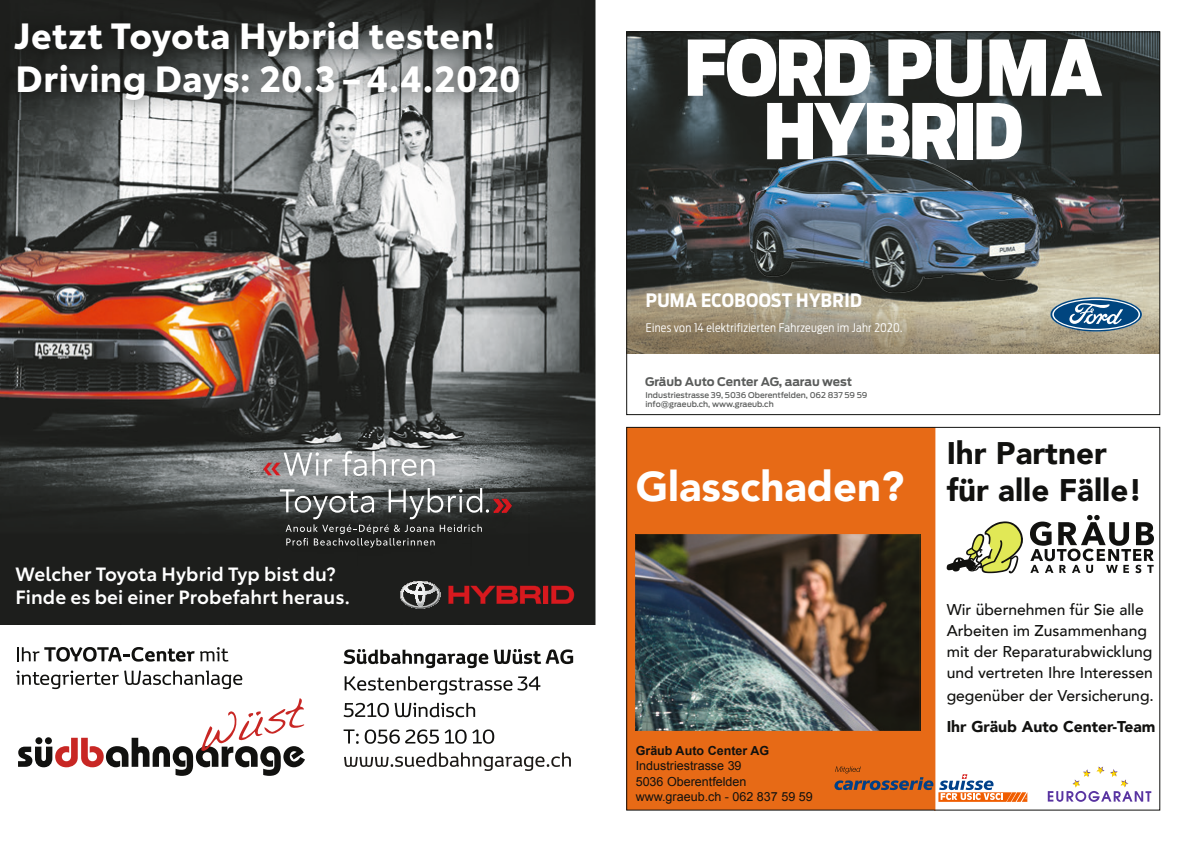
<style>
.page{position:relative;width:1191px;height:842px;background:#fff}
.page>*{position:absolute;margin:0;border:0;box-sizing:border-box;transform-origin:0 0}
.t1{font:900 76px/63.4px "Ford Antenna Cond";letter-spacing:-.03em;color:#fff;text-align:center}
.t2{font:900 41.6px "Avenir";color:#fff}
.t3{font:700 36px/43.2px "Toyota Type";letter-spacing:.015em;color:#fff}
.t4{font:900 31.2px/37.4px "Avenir";color:#11110f}
.t5{font:600 18.9px/22.7px "Toyota Type";letter-spacing:.005em;color:#fff}
.t6{font:700 18.3px "Ford Antenna Cond";letter-spacing:.02em;color:#fff}
.t7{font:500 15.6px/20.8px "Avenir";color:#11110f}
.t8{font:900 15.6px "Avenir";color:#11110f}
.t9{font:12.5px/15.4px "Arial";color:#11110f}
.t10{font:700 12.5px "Arial";color:#11110f}
.t11{font:300 11.8px "Ford Antenna Cond";letter-spacing:.02em;color:#fff}
.t12{font:700 11.8px "Ford Antenna";letter-spacing:-.005em;color:#5a5c5b}
.t13{font:500 7.9px/9.4px "Ford Antenna";color:#5a5c5b}
</style>
<div class="page">
<svg style="left:628px;top:34px;width:529px;height:320px;background:#4e514e"></svg>
<svg style="left:1050px;top:297px;width:92px;height:35px;background:#6186a0"></svg>
<svg style="left:628px;top:429px;width:526px;height:379px"></svg>
<svg style="left:834px;top:766px;width:193px;height:36px"></svg>
<svg style="left:1047px;top:766px;width:104px;height:36px"></svg>
<img style="left:635px;top:535px;width:285px;height:195px">
<img style="left:0;top:0;width:595px;height:625px">
<svg style="left:18px;top:698px;width:287px;height:78px"></svg>
<svg style="left:17px;top:647px;width:211px;height:15px"></svg>
<svg style="left:16px;top:670px;width:226px;height:19px"></svg>
<svg style="left:343px;top:649px;width:145px;height:19px"></svg>
<svg style="left:494px;top:649px;width:79px;height:15px"></svg>
<svg style="left:345px;top:676px;width:195px;height:19px"></svg>
<svg style="left:343px;top:703px;width:132px;height:14px"></svg>
<svg style="left:343px;top:729px;width:16px;height:15px"></svg>
<svg style="left:365px;top:729px;width:129px;height:15px"></svg>
<svg style="left:344px;top:752px;width:227px;height:19px"></svg>
<img style="left:0;top:3px;width:538px;height:117px">
<svg style="left:400px;top:581px;width:40px;height:28px"></svg>
<svg style="left:448px;top:586px;width:126px;height:18px;background:#841a1c"></svg>
<img style="left:245px;top:433px;width:284px;height:132px">
<svg style="left:263px;top:452px;width:69px;height:24px;background:#aaa2a3"></svg>
<svg style="left:342px;top:451px;width:44px;height:25px"></svg>
<svg style="left:392px;top:459px;width:42px;height:17px"></svg>
<svg style="left:280px;top:488px;width:232px;height:60px;background:#4b4b4a"></svg>
<h3 class="t3" style="left:15px;top:11px;width:508px">Jetzt Toyota Hybrid testen!<br>Driving Days: 20.3 – 4.4.2020</h3>
<p class="t5" style="left:15px;top:561px;width:336px">Welcher Toyota Hybrid Typ bist du?<br>Finde es bei einer Probefahrt heraus.</p>
<h1 class="t1" style="left:684px;top:27px;width:420px">FORD PUMA<br>HYBRID</h1>
<p class="t6" style="left:646px;top:284px;width:217px">PUMA ECOBOOST HYBRID</p>
<p class="t11" style="left:646px;top:317px;width:258px">Eines von 14 elektrifizierten Fahrzeugen im Jahr 2020.</p>
<p class="t12" style="left:645px;top:371px;width:209px">Gräub Auto Center AG, aarau west</p>
<p class="t13" style="left:645px;top:389px;width:223px">Industriestrasse 39, 5036 Oberentfelden, 062 837 59 59 info@graeub.ch, www.graeub.ch</p>
<h2 class="t2" style="left:635px;top:450px;width:270px">Glasschaden?</h2>
<p class="t10" style="left:635px;top:742px;width:135px">Gräub Auto Center AG</p>
<p class="t9" style="left:635px;top:758px;width:178px">Industriestrasse 39<br>5036 Oberentfelden www.graeub.ch - 062 837 59 59</p>
<h3 class="t4" style="left:946px;top:433px;width:197px">Ihr Partner für alle Fälle!</h3>
<p class="t7" style="left:946px;top:599px;width:208px">Wir übernehmen für Sie alle<br>Arbeiten im Zusammenhang mit der Reparaturabwicklung und vertreten Ihre Interessen</p>
<p class="t7" style="left:946px;top:684px;width:209px">gegenüber der Versicherung.</p>
<p class="t8" style="left:946px;top:713px;width:210px">Ihr Gräub Auto Center-Team</p>
</div>
